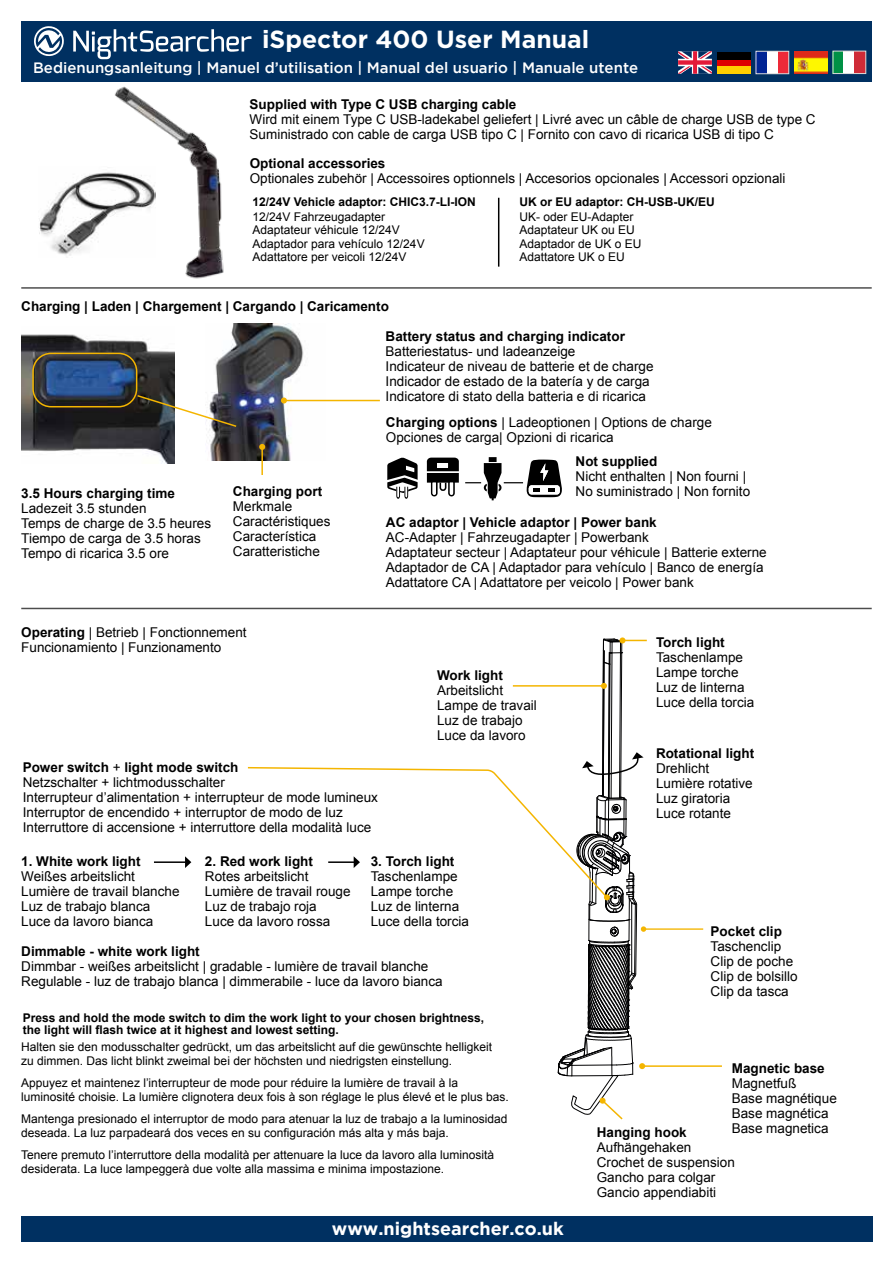
<style>
.page{position:relative;width:893px;height:1263px;background:#fff}
.page>*{position:absolute;margin:0;border:0;box-sizing:border-box;transform-origin:0 0}
.t1{font:700 24.75px "Gotham";color:#fff}
.t2{font:700 18px "Gotham";color:#fff}
.t3{font:500 15px "Gotham";color:#fff}
.t4{font:13.5px/15px "Arial";color:#000}
.t5{font:700 13.5px "Arial";color:#000}
.t6{font:12px/13.5px "Arial";color:#000}
.t7{font:700 12px/12px "Arial";color:#000}
.s1{font-weight:700}
</style>
<div class="page">
<div style="left:21px;top:1216px;width:852px;height:26px;background:#003061"></div>
<hr style="left:21px;top:287px;width:851px;height:2px;background:#000">
<div style="left:21px;top:21px;width:851px;height:61px;background:#003061"></div>
<svg style="left:73px;top:29px;width:178px;height:30px"></svg>
<svg style="left:34px;top:26px;width:30px;height:31px"></svg>
<div style="left:717px;top:59px;width:33px;height:8px;background:#de0000"></div>
<div style="left:717px;top:67px;width:33px;height:7px;background:#ffcf00"></div>
<div style="left:717px;top:52px;width:33px;height:7px;background:#000"></div>
<svg style="left:678px;top:51px;width:34px;height:23px"></svg>
<img style="left:794px;top:52px;width:33px;height:22px">
<div style="left:833px;top:51px;width:11px;height:22px;background:#009145"></div>
<div style="left:844px;top:51px;width:11px;height:22px;background:#fff"></div>
<div style="left:855px;top:51px;width:11px;height:22px;background:#cf2b38"></div>
<div style="left:833px;top:51px;width:33px;height:23px;border:1px solid #dadada"></div>
<div style="left:778px;top:51px;width:11px;height:23px;background:#ed2938"></div>
<div style="left:767px;top:51px;width:11px;height:23px;background:#fff"></div>
<div style="left:756px;top:51px;width:11px;height:23px;background:#002494"></div>
<div style="left:756px;top:51px;width:33px;height:23px;border:1px solid #dadada"></div>
<img style="left:39px;top:173px;width:64px;height:83px">
<img style="left:21px;top:334px;width:153px;height:130px">
<div style="left:32px;top:353px;width:105px;height:54px;border:2px solid #f4b500;border-radius:18px"></div>
<img style="left:209px;top:323px;width:116px;height:137px">
<svg style="left:136px;top:394px;width:102px;height:34px"></svg>
<hr style="left:261px;top:447px;width:2px;height:28px;background:#f4b500">
<svg style="left:259px;top:444px;width:6px;height:6px"></svg>
<svg style="left:427px;top:458px;width:32px;height:39px"></svg>
<hr style="left:438px;top:463px;width:10px;height:4px;background:#fff">
<svg style="left:387px;top:457px;width:31px;height:42px"></svg>
<svg style="left:465px;top:457px;width:97px;height:43px"></svg>
<hr style="left:498px;top:198px;width:1px;height:69px;background:#000">
<img style="left:103px;top:86px;width:121px;height:193px">
<hr style="left:21px;top:608px;width:851px;height:1px;background:#000">
<hr style="left:284px;top:400px;width:96px;height:1px;background:#f4b500">
<svg style="left:281px;top:397px;width:6px;height:6px"></svg>
<svg style="left:247px;top:766px;width:311px;height:102px"></svg>
<hr style="left:154px;top:861px;width:32px;height:2px;background:#000">
<svg style="left:185px;top:856px;width:6px;height:12px"></svg>
<hr style="left:328px;top:861px;width:26px;height:2px;background:#000">
<svg style="left:354px;top:856px;width:6px;height:12px"></svg>
<hr style="left:513px;top:685px;width:91px;height:2px;background:#f4b500">
<hr style="left:642px;top:1065px;width:80px;height:2px;background:#f4b500">
<hr style="left:643px;top:928px;width:60px;height:2px;background:#f4b500">
<svg style="left:558px;top:637px;width:89px;height:483px"></svg>
<h1 class="t1" style="left:262px;top:25px;width:329px">iSpector 400 User Manual</h1>
<p class="t3" style="left:33px;top:60px;width:607px">Bedienungsanleitung | Manuel d’utilisation | Manual del usuario | Manuale utente</p>
<p class="t5" style="left:250px;top:95px;width:268px">Supplied with Type C USB charging cable</p>
<p class="t4" style="left:250px;top:112px;width:567px">Wird mit einem Type C USB-ladekabel geliefert | Livré avec un câble de charge USB de type C<br>Suministrado con cable de carga USB tipo C | Fornito con cavo di ricarica USB di tipo C</p>
<p class="t5" style="left:250px;top:154px;width:137px">Optional accessories</p>
<p class="t4" style="left:250px;top:170px;width:537px">Optionales zubehör | Accessoires optionnels | Accesorios opcionales | Accessori opzionali</p>
<p class="t7" style="left:253px;top:197px;width:225px">12/24V Vehicle adaptor: CHIC3.7-LI-ION</p>
<p class="t6" style="left:253px;top:210px;width:174px">12/24V Fahrzeugadapter<br>Adaptateur véhicule 12/24V<br>Adaptador para vehículo 12/24V<br>Adattatore per veicoli 12/24V</p>
<p class="t7" style="left:519px;top:197px;width:197px">UK or EU adaptor: CH-USB-UK/EU</p>
<p class="t6" style="left:519px;top:210px;width:124px">UK- oder EU-Adapter<br>Adaptateur UK ou EU<br>Adaptador de UK o EU<br>Adattatore UK o EU</p>
<p class="t5" style="left:21px;top:297px;width:369px">Charging | Laden | Chargement | Cargando | Caricamento</p>
<p class="t5" style="left:21px;top:485px;width:155px">3.5 Hours charging time</p>
<p class="t4" style="left:21px;top:501px;width:191px">Ladezeit 3.5 stunden<br>Temps de charge de 3.5 heures<br>Tiempo de carga de 3.5 horas<br>Tempo di ricarica 3.5 ore</p>
<p class="t5" style="left:233px;top:482px;width:91px">Charging port</p>
<p class="t4" style="left:233px;top:498px;width:99px">Merkmale<br>Caractéristiques<br>Característica<br>Caratteristiche</p>
<p class="t4" style="left:21px;top:625px;width:227px"><span class="s1">Operating</span> | Betrieb | Fonctionnement<br>Funcionamiento | Funzionamento</p>
<p class="t5" style="left:386px;top:327px;width:241px">Battery status and charging indicator</p>
<p class="t4" style="left:386px;top:343px;width:269px">Batteriestatus- und ladeanzeige<br>Indicateur de niveau de batterie et de charge Indicador de estado de la batería y de carga Indicatore di stato della batteria e di ricarica</p>
<p class="t4" style="left:386px;top:415px;width:327px"><span class="s1">Charging options</span> | Ladeoptionen | Options de charge<br>Opciones de carga| Opzioni di ricarica</p>
<p class="t5" style="left:576px;top:453px;width:83px">Not supplied</p>
<p class="t4" style="left:576px;top:469px;width:176px">Nicht enthalten | Non fourni |<br>No suministrado | Non fornito</p>
<p class="t5" style="left:386px;top:513px;width:272px">AC adaptor | Vehicle adaptor | Power bank</p>
<p class="t4" style="left:386px;top:530px;width:382px">AC-Adapter | Fahrzeugadapter | Powerbank<br>Adaptateur secteur | Adaptateur pour véhicule | Batterie externe Adaptador de CA | Adaptador para vehículo | Banco de energía Adattatore CA | Adattatore per veicolo | Power bank</p>
<p class="t5" style="left:437px;top:666px;width:67px">Work light</p>
<p class="t4" style="left:437px;top:683px;width:101px">Arbeitslicht<br>Lampe de travail<br>Luz de trabajo<br>Luce da lavoro</p>
<p class="t5" style="left:656px;top:634px;width:70px">Torch light</p>
<p class="t4" style="left:656px;top:650px;width:100px">Taschenlampe<br>Lampe torche<br>Luz de linterna<br>Luce della torcia</p>
<p class="t4" style="left:23px;top:760px;width:357px"><span class="s1">Power switch</span> + <span class="s1">light mode switch<br></span>Netzschalter + lichtmodusschalter<br>Interrupteur d’alimentation + interrupteur de mode lumineux Interruptor de encendido + interruptor de modo de luz Interruttore di accensione + interruttore della modalità luce</p>
<p class="t5" style="left:205px;top:852px;width:110px">2. Red work light</p>
<p class="t4" style="left:205px;top:869px;width:147px">Rotes arbeitslicht<br>Lumière de travail rouge<br>Luz de trabajo roja<br>Luce da lavoro rossa</p>
<p class="t5" style="left:21px;top:852px;width:121px">1. White work light</p>
<p class="t4" style="left:21px;top:869px;width:160px">Weißes arbeitslicht<br>Lumière de travail blanche<br>Luz de trabajo blanca<br>Luce da lavoro bianca</p>
<p class="t5" style="left:371px;top:852px;width:85px">3. Torch light</p>
<p class="t4" style="left:371px;top:869px;width:100px">Taschenlampe<br>Lampe torche<br>Luz de linterna<br>Luce della torcia</p>
<p class="t5" style="left:21px;top:943px;width:180px">Dimmable - white work light</p>
<p class="t4" style="left:21px;top:959px;width:423px">Dimmbar - weißes arbeitslicht | gradable - lumière de travail blanche<br>Regulable - luz de trabajo blanca | dimmerabile - luce da lavoro bianca</p>
<p class="t7" style="left:23px;top:1012px;width:463px">Press and hold the mode switch to dim the work light to your chosen brightness, the light will flash twice at it highest and lowest setting.</p>
<p class="t6" style="left:21px;top:1040px;width:472px">Halten sie den modusschalter gedrückt, um das arbeitslicht auf die gewünschte helligkeit zu dimmen. Das licht blinkt zweimal bei der höchsten und niedrigsten einstellung.</p>
<p class="t6" style="left:21px;top:1076px;width:489px">Appuyez et maintenez l’interrupteur de mode pour réduire la lumière de travail à la luminosité choisie. La lumière clignotera deux fois à son réglage le plus élevé et le plus bas.</p>
<p class="t6" style="left:21px;top:1112px;width:488px">Mantenga presionado el interruptor de modo para atenuar la luz de trabajo a la luminosidad deseada. La luz parpadeará dos veces en su configuración más alta y más baja.</p>
<p class="t6" style="left:21px;top:1148px;width:474px">Tenere premuto l’interruttore della modalità per attenuare la luce da lavoro alla luminosità desiderata. La luce lampeggerà due volte alla massima e minima impostazione.</p>
<h2 class="t2" style="left:332px;top:1218px;width:233px">www.nightsearcher.co.uk</h2>
<p class="t5" style="left:656px;top:744px;width:100px">Rotational light</p>
<p class="t4" style="left:656px;top:760px;width:98px">Drehlicht<br>Lumière rotative<br>Luz giratoria<br>Luce rotante</p>
<p class="t5" style="left:711px;top:922px;width:73px">Pocket clip</p>
<p class="t4" style="left:711px;top:939px;width:89px">Taschenclip<br>Clip de poche<br>Clip de bolsillo<br>Clip da tasca</p>
<p class="t5" style="left:732px;top:1059px;width:95px">Magnetic base</p>
<p class="t4" style="left:732px;top:1076px;width:107px">Magnetfuß<br>Base magnétique<br>Base magnética<br>Base magnetica</p>
<p class="t5" style="left:597px;top:1124px;width:92px">Hanging hook</p>
<p class="t4" style="left:597px;top:1140px;width:140px">Aufhängehaken<br>Crochet de suspension<br>Gancho para colgar<br>Gancio appendiabiti</p>
</div>
